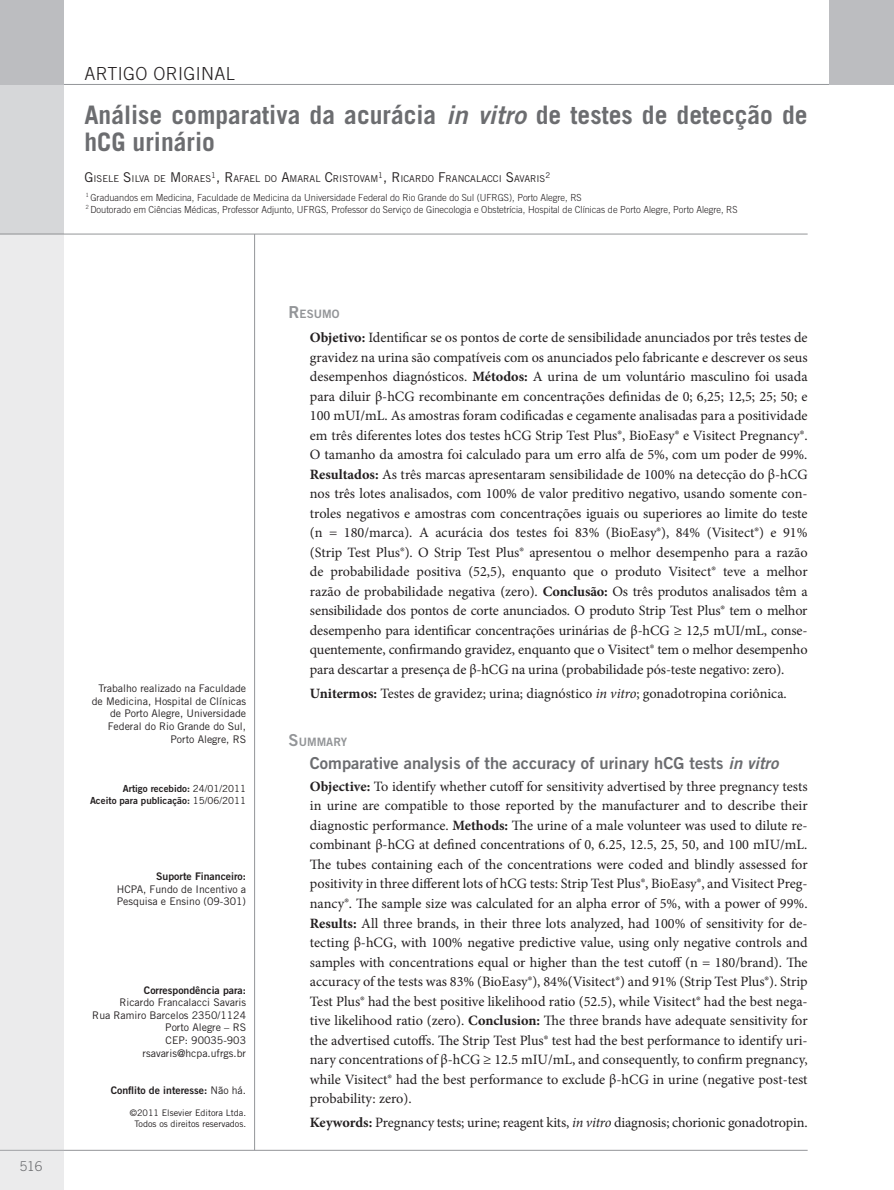
<style>
.page{position:relative;width:894px;height:1190px;background:#fff}
.page>*{position:absolute;margin:0;border:0;box-sizing:border-box;transform-origin:0 0}
._01_Titulo_Artigo{font:700 25.5px/27px "Trade Gothic LT Std";color:#6c6d70}
.t1{font:300 18px "Trade Gothic LT Std";letter-spacing:.02em;color:#231f20}
._09_Titulo_Summary_I{font:16.5px "Trade Gothic LT Std Bd 2";color:#6c6d70}
._08_Texto_Resumo_P{font:14.25px/19.5px "Minion Pro";letter-spacing:-.005em;color:#231f20;text-align:justify}
._08_Texto_Resumo_EN{font:14.25px/19.5px "Minion Pro";letter-spacing:-.01em;color:#231f20;text-align:justify}
.t2{font:300 13.5px "Trade Gothic LT Std";color:#6c6d70}
._07_Titulo_Resumo_Su{font:11.55px "Trade Gothic LT Std Bd 2";color:#939598}
._04_Lateral{font:10.5px/12.6px "Trade Gothic LT Std";color:#231f20;text-align:right}
._04_Lateral-2{font:10.5px "Trade Gothic LT Std Bd 2";color:#231f20}
._03_Titulacao{font:300 9.75px "Trade Gothic LT Std";color:#231f20;scale:.95 1}
.Data{font:9.75px "Trade Gothic LT Std Bd 2";color:#231f20}
._02_Autores{font:9.45px "Trade Gothic LT Std";color:#231f20}
.t3{font:9px "Trade Gothic LT Std";color:#231f20}
._02_Autores-2{font:7.8px "Trade Gothic LT Std";color:#231f20}
.s1{font-family:"Trade Gothic LT Std Bd 2 Obl";font-weight:400}
.s2{font-size:13.5px}
.s3{font-family:"Trade Gothic LT Std"}
.s4{font-size:16.5px}
.s5{font-weight:700}
.s6{font-style:italic}
.s7{font-family:"Trade Gothic LT Std Bd 2 Obl"}
</style>
<div class="page">
<hr style="left:0;top:84px;width:892px;height:1px;background:#939598">
<hr style="left:0;top:1149px;width:807px;height:1px;background:#939598">
<div style="left:0;top:0;width:63px;height:84px;background:#bcbdc0"></div>
<div style="left:828px;top:0;width:66px;height:84px;background:#bcbdc0"></div>
<div style="left:0;top:234px;width:63px;height:955px;background:#ebebec"></div>
<div style="left:0;top:85px;width:63px;height:149px;background:#d6d7d9"></div>
<hr style="left:0;top:234px;width:807px;height:1px;background:#939598">
<hr style="left:254px;top:234px;width:1px;height:915px;background:#939598">
<p class="t2" style="left:20px;top:1157px;width:24px">516</p>
<p class="t1" style="left:84px;top:63px;width:152px">ARTIGO ORIGINAL</p>
<p class="_01_Titulo_Artigo" style="left:84px;top:101px;width:724px">Análise comparativa da acurácia <span class="s1">in vitro</span> de testes de detecção de hCG urinário</p>
<p class="_02_Autores" style="left:84px;top:173px;width:462px"><span class="s2">G</span>ISELE <span class="s2">S</span> ILVA DE <span class="s2">M</span>ORAES<sup>1</sup><span class="s2">, R</span>AFAEL DO <span class="s2">A</span>MARAL <span class="s2">C</span>RISTOVAM <sup>1</sup><span class="s2">, R</span> ICARDO <span class="s2">F</span>RANCALACC I <span class="s2">S</span>AVARIS</p>
<p class="_02_Autores-2" style="left:545px;top:170px;width:6px">2</p>
<p class="_03_Titulacao" style="left:86px;top:191px;width:523px"><sup>1</sup> Graduandos em Medicina, Faculdade de Medicina da Universidade Federal do Rio Grande do Sul (UFRGS), Porto Alegre, RS</p>
<p class="_03_Titulacao" style="left:86px;top:203px;width:687px"><sup>2</sup> Doutorado em Ciências Médicas, Professor Adjunto, UFRGS, Professor do Serviço de Ginecologia e Obstetrícia, Hospital de Clínicas de Porto Alegre, Porto Alegre, RS</p>
<p class="_04_Lateral" style="left:92px;top:682px;width:156px">Trabalho realizado na Faculdade de Medicina, Hospital de Clínicas de Porto Alegre, Universidade<br>Federal do Rio Grande do Sul,<br>Porto Alegre, RS</p>
<p class="Data" style="left:123px;top:782px;width:125px">Artigo recebido: <span class="s3">24/01/2011</span></p>
<p class="Data" style="left:90px;top:794px;width:157px">Aceito para publicação: <span class="s3">15/06/2011</span></p>
<p class="_04_Lateral-2" style="left:156px;top:869px;width:91px">Suporte Financeiro:</p>
<p class="_04_Lateral" style="left:117px;top:882px;width:131px">HCPA, Fundo de Incentivo a</p>
<p class="_04_Lateral" style="left:117px;top:895px;width:131px">Pesquisa e Ensino (09-301)</p>
<p class="_04_Lateral-2" style="left:144px;top:983px;width:104px">Correspondência para:</p>
<p class="_04_Lateral" style="left:119px;top:995px;width:128px">Ricardo Francalacci Savaris</p>
<p class="_04_Lateral" style="left:92px;top:1008px;width:155px">Rua Ramiro Barcelos 2350/1124</p>
<p class="_04_Lateral" style="left:165px;top:1021px;width:82px">Porto Alegre – RS</p>
<p class="_04_Lateral" style="left:166px;top:1033px;width:82px">CEP: 90035-903</p>
<p class="_04_Lateral" style="left:143px;top:1046px;width:105px">rsavaris@hcpa.ufrgs.br</p>
<p class="_04_Lateral-2" style="left:111px;top:1083px;width:137px">Conflito de interesse: <span class="s3">Não há.</span></p>
<p class="t3" style="left:130px;top:1107px;width:118px">©2011 Elsevier Editora Ltda.</p>
<p class="t3" style="left:134px;top:1117px;width:113px">Todos os direitos reservados.</p>
<p class="_07_Titulo_Resumo_Su" style="left:288px;top:307px;width:52px"><span class="s4">R</span>ESUMO</p>
<p class="_08_Texto_Resumo_P" style="left:310px;top:328px;width:499px"><span class="s5">Objetivo:</span> Identificar se os pontos de corte de sensibilidade anunciados por três testes de gravidez na urina são compatíveis com os anunciados pelo fabricante e descrever os seus desempenhos diagnósticos. <span class="s5">Métodos:</span> A urina de um voluntário masculino foi usada para diluir β-hCG recombinante em concentrações definidas de 0; 6,25; 12,5; 25; 50; e 100 mUI/mL. As amostras foram codificadas e cegamente analisadas para a positividade em três diferentes lotes dos testes hCG Strip Test Plus®, BioEasy® e Visitect Pregnancy®.<br>O tamanho da amostra foi calculado para um erro alfa de 5%, com um poder de 99%.<br><span class="s5">Resultados:</span> As três marcas apresentaram sensibilidade de 100% na detecção do β-hCG nos três lotes analisados, com 100% de valor preditivo negativo, usando somente con&shy;troles negativos e amostras com concentrações iguais ou superiores ao limite do teste (n = 180/marca). A acurácia dos testes foi 83% (BioEasy®), 84% (Visitect®) e 91% (Strip Test Plus®). O Strip Test Plus® apresentou o melhor desempenho para a razão de probabilidade positiva (52,5), enquanto que o produto Visitect® teve a melhor razão de probabilidade negativa (zero). <span class="s5">Conclusão:</span> Os três produtos analisados têm a sensibilidade dos pontos de corte anunciados. O produto Strip Test Plus® tem o melhor desempenho para identificar concentrações urinárias de β-hCG ≥ 12,5 mUI/mL, conse&shy;quentemente, confirmando gravidez, enquanto que o Visitect® tem o melhor desempenho para descartar a presença de β-hCG na urina (probabilidade pós-teste negativo: zero).</p>
<p class="_08_Texto_Resumo_P" style="left:310px;top:683px;width:478px"><span class="s5">Unitermos:</span> Testes de gravidez; urina; diagnóstico <span class="s6">in vitro</span>; gonadotropina coriônica.</p>
<p class="_07_Titulo_Resumo_Su" style="left:288px;top:734px;width:60px"><span class="s4">S</span>UMMARY</p>
<p class="_09_Titulo_Summary_I" style="left:310px;top:753px;width:470px">Comparative analysis of the accuracy of urinary hCG tests <span class="s7">in vitro</span></p>
<p class="_08_Texto_Resumo_EN" style="left:310px;top:776px;width:499px"><span class="s5">Objective:</span> To identify whether cutoff for sensitivity advertised by three pregnancy tests in urine are compatible to those reported by the manufacturer and to describe their diagnostic performance. <span class="s5">Methods:</span> The urine of a male volunteer was used to dilute re&shy;combinant β-hCG at defined concentrations of 0, 6.25, 12.5, 25, 50, and 100 mIU/mL.<br>The tubes containing each of the concentrations were coded and blindly assessed for positivity in three different lots of hCG tests: Strip Test Plus®, BioEasy®, and Visitect Preg&shy;nancy®. The sample size was calculated for an alpha error of 5%, with a power of 99%.<br><span class="s5">Results:</span> All three brands, in their three lots analyzed, had 100% of sensitivity for de&shy;tecting β-hCG, with 100% negative predictive value, using only negative controls and samples with concentrations equal or higher than the test cutoff (n = 180/brand). The accuracy of the tests was 83% (BioEasy®), 84%(Visitect®) and 91% (Strip Test Plus®). Strip Test Plus® had the best positive likelihood ratio (52.5), while Visitect® had the best nega&shy;tive likelihood ratio (zero). <span class="s5">Conclusion:</span> The three brands have adequate sensitivity for the advertised cutoffs. The Strip Test Plus® test had the best performance to identify uri&shy;nary concentrations of β-hCG ≥ 12.5 mIU/mL, and consequently, to confirm pregnancy, while Visitect® had the best performance to exclude β-hCG in urine (negative post-test probability: zero).</p>
<p class="_08_Texto_Resumo_EN" style="left:310px;top:1112px;width:499px"><span class="s5">Keywords:</span> Pregnancy tests; urine; reagent kits, <span class="s6">in vitro</span> diagnosis; chorionic gonadotropin.</p>
</div>
